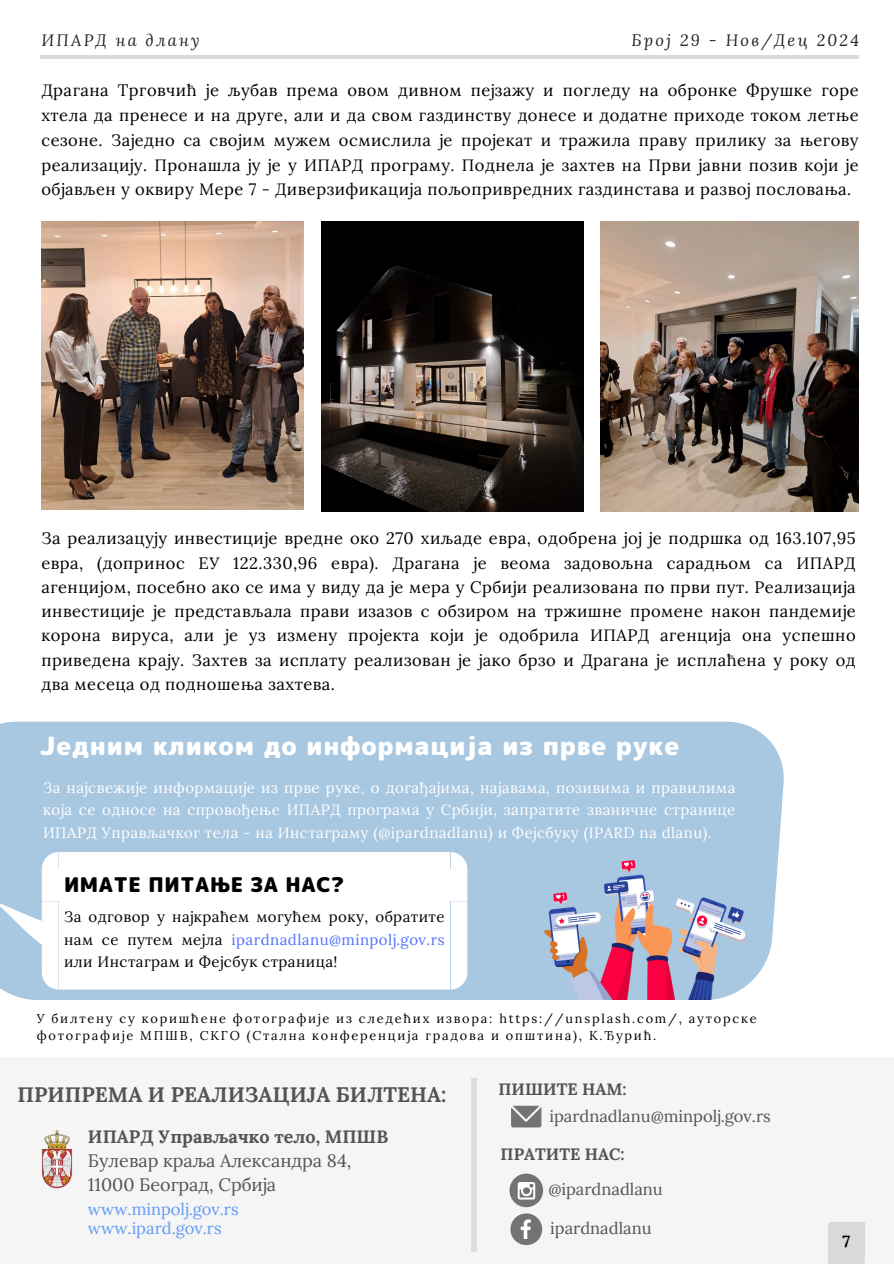
<style>
.page{position:relative;width:894px;height:1264px;background:#fff}
.page>*{position:absolute;margin:0;border:0;box-sizing:border-box;transform-origin:0 0}
.t1{font:25.35px "rounded mplus 1 p black";letter-spacing:.03em;color:#fff}
.t2{font:700 21px "Lora";color:#545454}
.t3{font:20.25px "rounded mplus 1 p black";letter-spacing:.03em;color:#000}
.t4{font:18px/24.2px "Lora";color:#545454}
.t5{font:16.5px/24.3px "Lora";letter-spacing:.03em;color:#000;text-align:justify}
.t6{font:16.5px "Lora";color:#545454}
.t7{font:16.5px "Lora";color:#609cf6}
.t8{font:700 16.5px "Lora";color:#545454}
.t9{font:700 16.5px "Lora";color:#000}
.t10{font:italic 16.35px "Lora";letter-spacing:.14em;color:#222}
.t11{font:15px/22.5px "Lora";letter-spacing:.03em;color:#fff;text-align:justify}
.t12{font:15px/22.5px "Lora";letter-spacing:.03em;color:#000;text-align:justify}
.t13{font:12.75px/17px "Lora";letter-spacing:.14em;color:#000}
.s1{color:#5271ff}
.s2{font-weight:700}
</style>
<div class="page">
<hr style="left:40px;top:55px;width:818px;height:4px;background:#d9d9d9">
<div style="left:0;top:1057px;width:893px;height:206px;background:#f5f5f5"></div>
<div style="left:828px;top:1224px;width:35px;height:39px;background:#d9d9d9"></div>
<div style="left:829px;top:1222px;width:35px;height:41px;background:#d9d9d9"></div>
<svg style="left:510px;top:1213px;width:32px;height:32px"></svg>
<div style="left:509px;top:1173px;width:34px;height:34px;background:#737373;border-radius:50%"></div>
<svg style="left:517px;top:1182px;width:18px;height:17px"></svg>
<svg style="left:511px;top:1105px;width:30px;height:22px"></svg>
<div style="left:471px;top:1077px;width:5px;height:174px;background:#ddd"></div>
<div style="left:0;top:721px;width:783px;height:278px;background:#a8c7e1"></div>
<img style="left:530px;top:850px;width:225px;height:149px">
<svg style="left:0;top:852px;width:467px;height:137px"></svg>
<img style="left:42px;top:1130px;width:31px;height:59px">
<img style="left:41px;top:221px;width:263px;height:288px">
<img style="left:321px;top:221px;width:262px;height:290px">
<img style="left:600px;top:221px;width:258px;height:290px">
<h4 class="t10" style="left:41px;top:29px;width:159px">ИПАРД на длану</h4>
<h4 class="t10" style="left:631px;top:29px;width:229px">Број 29 - Нов/Дец 2024</h4>
<h4 class="t5" style="left:41px;top:78px;width:818px;line-height:24.8px">Драгана Трговчић је љубав према овом дивном пејзажу и погледу на обронке Фрушке горе хтела да пренесе и на друге, али и да свом газдинству донесе и додатне приходе током летње сезоне. Заједно са својим мужем осмислила је пројекат и тражила праву прилику за његову реализацију. Пронашла ју је у ИПАРД програму. Поднела је захтев на Први јавни позив који је објављен у оквиру Мере 7 - Диверзификација пољопривредних газдинстава и развој пословања.</h4>
<p class="t5" style="left:41px;top:526px;width:815px">За реализацују инвестиције вредне око 270 хиљаде евра, одобрена јој је подршка од 163.107,95 евра, (допринос ЕУ 122.330,96 евра). Драгана је веома задовољна сарадњом са ИПАРД агенцијом, посебно ако се има у виду да је мера у Србији реализована по први пут. Реализација инвестиције је представљала прави изазов с обзиром на тржишне промене након пандемије корона вируса, али је уз измену пројекта који је одобрила ИПАРД агенција она успешно приведена крају. Захтев за исплату реализован је јако брзо и Драгана је исплаћена у року од два месеца од подношења захтева.</p>
<p class="t1" style="left:40px;top:728px;width:640px">Једним кликом до информација из прве руке</p>
<h4 class="t11" style="left:43px;top:776px;width:693px">За најсвежије информације из прве руке, о догађајима, најавама, позивима и правилима која се односе на спровођење ИПАРД програма у Србији, запратите званичне странице ИПАРД Управљачког тела - на Инстаграму (@ipardnadlanu) и Фејсбуку (IPARD na dlanu).</h4>
<p class="t3" style="left:64px;top:870px;width:281px">ИМАТЕ ПИТАЊЕ ЗА НАС?</p>
<h2 class="t12" style="left:64px;top:905px;width:382px">За одговор у најкраћем могућем року, обратите нам се путем мејла <span class="s1">ipardnadlanu@minpolj.gov.rs </span>или Инстаграм и Фејсбук страница!</h2>
<h4 class="t13" style="left:37px;top:1009px;width:721px">У билтену су коришћене фотографије из следећих извора: https://unsplash.com/, ауторске фотографије МПШВ, СКГО (Сталнa конференцијa градова и општина), K.Ђурић.</h4>
<h5 class="t2" style="left:18px;top:1080px;width:430px">ПРИПРЕМА И РЕАЛИЗАЦИЈА БИЛТЕНА:</h5>
<p class="t4" style="left:88px;top:1124px;width:302px"><span class="s2">ИПАРД Управљачко тело, МПШВ<br></span>Булевар краља Александра 84,<br>11000 Београд, Србија</p>
<h5 class="t7" style="left:88px;top:1198px;width:152px">www.minpolj.gov.rs</h5>
<h4 class="t7" style="left:88px;top:1217px;width:135px">www.ipard.gov.rs</h4>
<h2 class="t8" style="left:498px;top:1077px;width:129px">ПИШИТЕ НАМ:</h2>
<h1 class="t6" style="left:549px;top:1105px;width:223px">ipardnadlanu@minpolj.gov.rs</h1>
<p class="t8" style="left:500px;top:1143px;width:125px">ПРАТИТЕ НАС:</p>
<p class="t6" style="left:548px;top:1177px;width:116px">@ipardnadlanu</p>
<h4 class="t6" style="left:550px;top:1217px;width:103px">ipardnadlanu</h4>
<p class="t9" style="left:842px;top:1230px;width:9px">7</p>
<h4 class="t9" style="left:841px;top:1232px;width:10px">5</h4>
</div>
